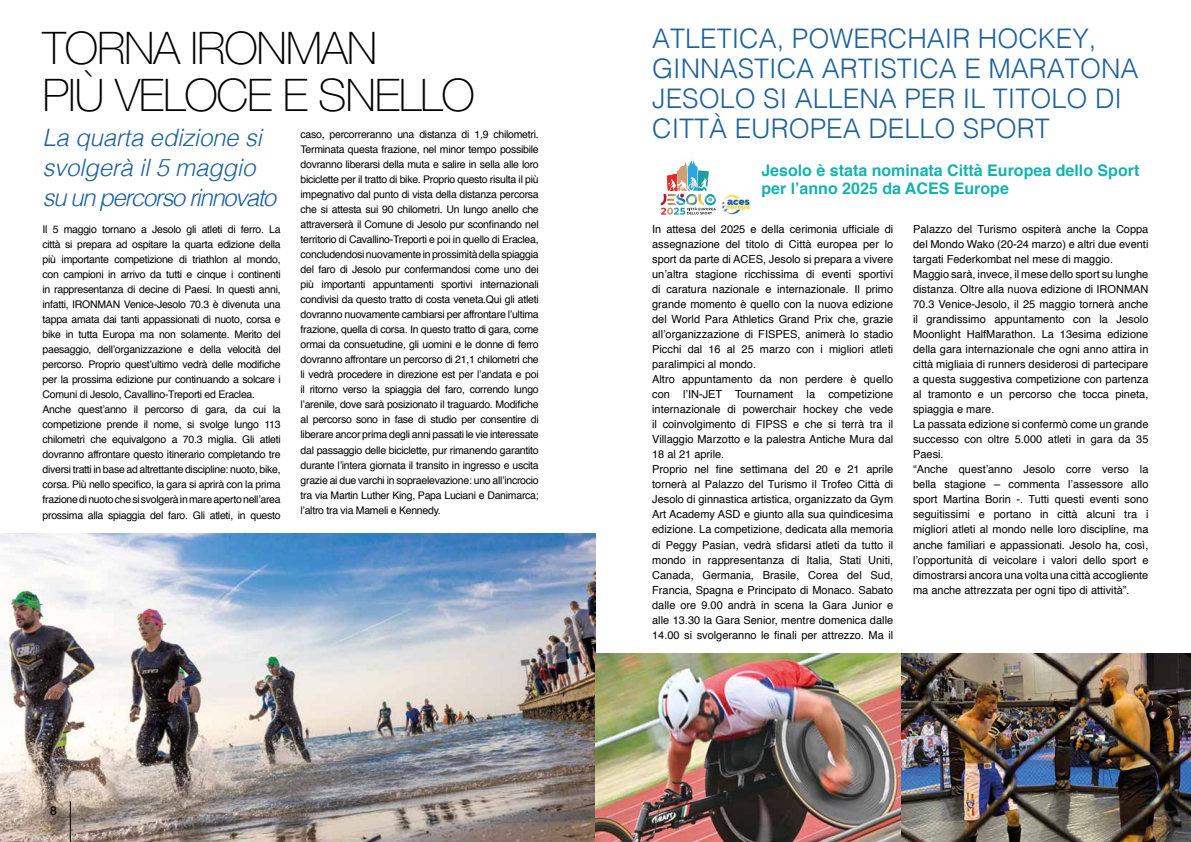
<style>
.page{position:relative;width:1191px;height:842px;background:#fff}
.page>*{position:absolute;margin:0;border:0;box-sizing:border-box;transform-origin:0 0}
.t1{font:100 45px/47px "Helvetica Neue";letter-spacing:-.025em;color:#000}
.t2{font:300 27px/30px "Helvetica";color:#1e629a}
.t3{font:italic 300 24px/30px "Helvetica";letter-spacing:-.01em;color:#1e629a}
.t4{font:700 16px/18px "Helvetica";color:#15b3ae}
.t5{font:500 12px "Helvetica Neue LT Std";color:#000}
.t6{font:11px/15px "Helvetica";color:#000}
.t7{font:10.5px/15px "Helvetica";letter-spacing:-.025em;color:#000}
</style>
<div class="page">
<img style="left:0;top:533px;width:595px;height:309px">
<img style="left:900px;top:654px;width:291px;height:188px">
<img style="left:595px;top:654px;width:305px;height:188px">
<hr style="left:70px;top:801px;width:1px;height:41px;background:#000">
<img style="left:720px;top:194px;width:30px;height:21px">
<svg style="left:660px;top:157px;width:56px;height:58px"></svg>
<h1 class="t1" style="left:43px;top:24px;width:434px">TORNA IRONMAN<br>PIÙ VELOCE E SNELLO</h1>
<p class="t7" style="left:300px;top:127px;width:240px;text-align:justify">caso, percorreranno una distanza di 1,9 chilometri.<br>Terminata questa frazione, nel minor tempo possibile dovranno liberarsi della muta e salire in sella alle loro biciclette per il tratto di bike. Proprio questo risulta il più impegnativo dal punto di vista della distanza percorsa che si attesta sui 90 chilometri. Un lungo anello che attraverserà il Comune di Jesolo pur sconfinando nel territorio di Cavallino-Treporti e poi in quello di Eraclea, concludendosi nuovamente in prossimità della spiaggia del faro di Jesolo pur confermandosi come uno dei più importanti appuntamenti sportivi internazionali condivisi da questo tratto di costa veneta.Qui gli atleti dovranno nuovamente cambiarsi per affrontare l’ultima frazione, quella di corsa. In questo tratto di gara, come ormai da consuetudine, gli uomini e le donne di ferro dovranno affrontare un percorso di 21,1 chilometri che li vedrà procedere in direzione est per l’andata e poi il ritorno verso la spiaggia del faro, correndo lungo l’arenile, dove sarà posizionato il traguardo. Modifiche al percorso sono in fase di studio per consentire di liberare ancor prima degli anni passati le vie interessate dal passaggio delle biciclette, pur rimanendo garantito durante l’intera giornata il transito in ingresso e uscita grazie ai due varchi in sopraelevazione: uno all’incrocio tra via Martin Luther King, Papa Luciani e Danimarca; l’altro tra via Mameli e Kennedy.</p>
<h3 class="t3" style="left:43px;top:121px;width:235px">La quarta edizione si svolgerà il 5 maggio su un percorso rinnovato</h3>
<p class="t7" style="left:43px;top:222px;width:240px">Il 5 maggio tornano a Jesolo gli atleti di ferro. La città si prepara ad ospitare la quarta edizione della più importante competizione di triathlon al mondo, con campioni in arrivo da tutti e cinque i continenti in rappresentanza di decine di Paesi. In questi anni, infatti, IRONMAN Venice-Jesolo 70.3 è divenuta una tappa amata dai tanti appassionati di nuoto, corsa e bike in tutta Europa ma non solamente. Merito del paesaggio, dell’organizzazione e della velocità del percorso. Proprio quest’ultimo vedrà delle modifiche per la prossima edizione pur continuando a solcare i Comuni di Jesolo, Cavallino-Treporti ed Eraclea.<br>Anche quest’anno il percorso di gara, da cui la competizione prende il nome, si svolge lungo 113 chilometri che equivalgono a 70.3 miglia. Gli atleti dovranno affrontare questo itinerario completando tre diversi tratti in base ad altrettante discipline: nuoto, bike, corsa. Più nello specifico, la gara si aprirà con la prima frazione di nuoto che si svolgerà in mare aperto nell’area prossima alla spiaggia del faro. Gli atleti, in questo</p>
<p class="t5" style="left:50px;top:804px;width:8px">8</p>
<h2 class="t2" style="left:652px;top:21px;width:488px">ATLETICA, POWERCHAIR HOCKEY,<br>GINNASTICA ARTISTICA E MARATONA<br>JESOLO SI ALLENA PER IL TITOLO DI<br>CITTÀ EUROPEA DELLO SPORT</h2>
<h3 class="t4" style="left:761px;top:162px;width:379px">Jesolo è stata nominata Città Europea dello Sport per l’anno 2025 da ACES Europe</h3>
<p class="t6" style="left:652px;top:222px;width:242px">In attesa del 2025 e della cerimonia ufficiale di assegnazione del titolo di Città europea per lo sport da parte di ACES, Jesolo si prepara a vivere un’altra stagione ricchissima di eventi sportivi di caratura nazionale e internazionale. Il primo grande momento è quello con la nuova edizione del World Para Athletics Grand Prix che, grazie all’organizzazione di FISPES, animerà lo stadio Picchi dal 16 al 25 marzo con i migliori atleti paralimpici al mondo.<br>Altro appuntamento da non perdere è quello con l’IN-JET Tournament la competizione internazionale di powerchair hockey che vede il coinvolgimento di FIPSS e che si terrà tra il Villaggio Marzotto e la palestra Antiche Mura dal 18 al 21 aprile.<br>Proprio nel fine settimana del 20 e 21 aprile tornerà al Palazzo del Turismo il Trofeo Città di Jesolo di ginnastica artistica, organizzato da Gym Art Academy ASD e giunto alla sua quindicesima edizione. La competizione, dedicata alla memoria di Peggy Pasian, vedrà sfidarsi atleti da tutto il mondo in rappresentanza di Italia, Stati Uniti, Canada, Germania, Brasile, Corea del Sud, Francia, Spagna e Principato di Monaco. Sabato dalle ore 9.00 andrà in scena la Gara Junior e alle 13.30 la Gara Senior, mentre domenica dalle 14.00 si svolgeranno le finali per attrezzo. Ma il</p>
<p class="t6" style="left:913px;top:222px;width:237px">Palazzo del Turismo ospiterà anche la Coppa del Mondo Wako (20-24 marzo) e altri due eventi targati Federkombat nel mese di maggio.<br>Maggio sarà, invece, il mese dello sport su lunghe distanza. Oltre alla nuova edizione di IRONMAN 70.3 Venice-Jesolo, il 25 maggio tornerà anche il grandissimo appuntamento con la Jesolo Moonlight HalfMarathon. La 13esima edizione della gara internazionale che ogni anno attira in città migliaia di runners desiderosi di partecipare a questa suggestiva competizione con partenza al tramonto e un percorso che tocca pineta, spiaggia e mare.<br>La passata edizione si confermò come un grande successo con oltre 5.000 atleti in gara da 35<br>Paesi.<br>“Anche quest’anno Jesolo corre verso la bella stagione – commenta l’assessore allo sport Martina Borin -. Tutti questi eventi sono seguitissimi e portano in città alcuni tra i migliori atleti al mondo nelle loro discipline, ma anche familiari e appassionati. Jesolo ha, così, l’opportunità di veicolare i valori dello sport e dimostrarsi ancora una volta una città accogliente ma anche attrezzata per ogni tipo di attività”.</p>
</div>
